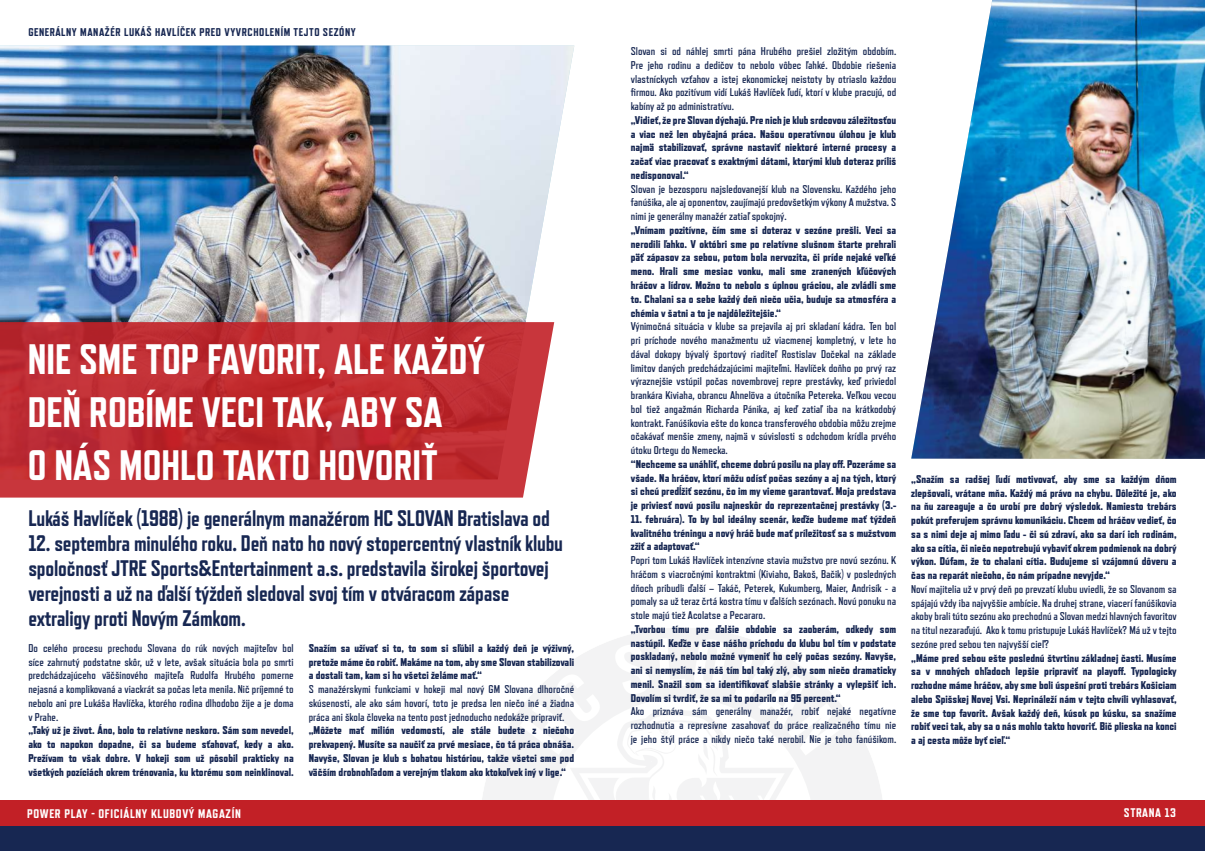
<style>
.page{position:relative;width:1205px;height:851px;background:#fff}
.page>*{position:absolute;margin:0;border:0;box-sizing:border-box;transform-origin:0 0}
.t1{font:800 42.5px/52.5px "Refrigerator Deluxe";color:#fff;scale:.95 1}
.t2{font:800 22.5px/25px "Refrigerator Deluxe";letter-spacing:-.01em;color:#172752;scale:.95 1}
.t3{font:800 12.5px "Refrigerator Deluxe";letter-spacing:.05em;color:#fff}
.t4{font:800 11.25px/13.8px "Refrigerator Deluxe";color:#172752;text-align:justify}
.t5{font:700 11.25px/13.8px "Refrigerator Deluxe";color:#172752;text-align:justify}
.t6{font:800 11.25px "Refrigerator Deluxe";letter-spacing:.05em;color:#172752}
</style>
<div class="page">
<svg style="left:482px;top:628px;width:400px;height:172px"></svg>
<svg style="left:490px;top:638px;width:384px;height:162px"></svg>
<img style="left:0;top:46px;width:574px;height:277px">
<svg style="left:0;top:322px;width:554px;height:175px;background:#c03237"></svg>
<img style="left:911px;top:0;width:294px;height:459px">
<div style="left:0;top:800px;width:1205px;height:26px;background:#c22026"></div>
<div style="left:0;top:826px;width:1205px;height:24px;background:#172752"></div>
<p class="t6" style="left:28px;top:25px;width:329px">GENERÁLNY MANAŽÉR LUKÁŠ HAVLÍČEK PRED VYVRCHOLENÍM TEJTO SEZÓNY</p>
<h1 class="t1" style="left:28px;top:333px;width:483px">NIE SME TOP FAVORIT, ALE KAŽDÝ<br>DEŇ ROBÍME VECI TAK, ABY SA<br>O NÁS MOHLO TAKTO HOVORIŤ</h1>
<h2 class="t2" style="left:28px;top:505px;width:550px">Lukáš Havlíček (1988) je generálnym manažérom HC SLOVAN Bratislava od</h2>
<p class="t2" style="left:28px;top:530px;width:564px">12. septembra minulého roku. Deň nato ho nový stopercentný vlastník klubu spoločnosť JTRE Sports&amp;Entertainment a.s. predstavila širokej športovej verejnosti a už na ďalší týždeň sledoval svoj tím v otváracom zápase extraligy proti Novým Zámkom.</p>
<p class="t5" style="left:28px;top:641px;width:267px">Do celého procesu prechodu Slovana do rúk nových majiteľov bol síce zahrnutý podstatne skôr, už v lete, avšak situácia bola po smrti predchádzajúceho väčšinového majiteľa Rudolfa Hrubého pomerne nejasná a komplikovaná a viackrát sa počas leta menila. Nič príjemné to nebolo ani pre Lukáša Havlíčka, ktorého rodina dlhodobo žije a je doma v Prahe.</p>
<p class="t4" style="left:28px;top:723px;width:267px">„Taký už je život. Áno, bolo to relatívne neskoro. Sám som nevedel, ako to napokon dopadne, či sa budeme sťahovať, kedy a ako.<br>Prežívam to však dobre. V hokeji som už pôsobil prakticky na všetkých pozíciách okrem trénovania, ku ktorému som neinklinoval.</p>
<p class="t4" style="left:309px;top:640px;width:267px">Snažím sa užívať si to, to som si sľúbil a každý deň je výživný, pretože máme čo robiť. Makáme na tom, aby sme Slovan stabilizovali a dostali tam, kam si ho všetci želáme mať.“</p>
<p class="t5" style="left:309px;top:682px;width:267px">S manažérskymi funkciami v hokeji mal nový GM Slovana dlhoročné skúsenosti, ale ako sám hovorí, toto je predsa len niečo iné a žiadna práca ani škola človeka na tento post jednoducho nedokáže pripraviť.</p>
<p class="t4" style="left:309px;top:723px;width:267px">„Môžete mať milión vedomostí, ale stále budete z niečoho prekvapený. Musíte sa naučiť za prvé mesiace, čo tá práca obnáša.<br>Navyše, Slovan je klub s bohatou históriou, takže všetci sme pod väčším drobnohľadom a verejným tlakom ako ktokoľvek iný v lige.“</p>
<p class="t5" style="left:631px;top:44px;width:267px">Slovan si od náhlej smrti pána Hrubého prešiel zložitým obdobím.<br>Pre jeho rodinu a dedičov to nebolo vôbec ľahké. Obdobie riešenia vlastníckych vzťahov a istej ekonomickej neistoty by otriaslo každou firmou. Ako pozitívum vidí Lukáš Havlíček ľudí, ktorí v klube pracujú, od kabíny až po administratívu.</p>
<p class="t4" style="left:631px;top:113px;width:267px">„Vidieť, že pre Slovan dýchajú. Pre nich je klub srdcovou záležitosťou a viac než len obyčajná práca. Našou operatívnou úlohou je klub najmä stabilizovať, správne nastaviť niektoré interné procesy a začať viac pracovať s exaktnými dátami, ktorými klub doteraz príliš nedisponoval.“</p>
<p class="t5" style="left:631px;top:182px;width:267px">Slovan je bezosporu najsledovanejší klub na Slovensku. Každého jeho fanúšika, ale aj oponentov, zaujímajú predovšetkým výkony A mužstva. S nimi je generálny manažér zatiaľ spokojný.</p>
<p class="t4" style="left:631px;top:223px;width:267px">„Vnímam pozitívne, čím sme si doteraz v sezóne prešli. Veci sa nerodili ľahko. V októbri sme po relatívne slušnom štarte prehrali päť zápasov za sebou, potom bola nervozita, či príde nejaké veľké meno. Hrali sme mesiac vonku, mali sme zranených kľúčových hráčov a lídrov. Možno to nebolo s úplnou gráciou, ale zvládli sme to. Chalani sa o sebe každý deň niečo učia, buduje sa atmosféra a chémia v šatni a to je najdôležitejšie.“</p>
<p class="t5" style="left:631px;top:319px;width:267px">Výnimočná situácia v klube sa prejavila aj pri skladaní kádra. Ten bol pri príchode nového manažmentu už viacmenej kompletný, v lete ho dával dokopy bývalý športový riaditeľ Rostislav Dočekal na základe limitov daných predchádzajúcimi majiteľmi. Havlíček doňho po prvý raz výraznejšie vstúpil počas novembrovej repre prestávky, keď priviedol brankára Kiviaha, obrancu Ahnelöva a útočníka Petereka. Veľkou vecou bol tiež angažmán Richarda Pánika, aj keď zatiaľ iba na krátkodobý kontrakt. Fanúšikovia ešte do konca transferového obdobia môžu zrejme očakávať menšie zmeny, najmä v súvislosti s odchodom krídla prvého útoku Ortegu do Nemecka.</p>
<p class="t4" style="left:631px;top:457px;width:267px">“Nechceme sa unáhliť, chceme dobrú posilu na play off. Pozeráme sa všade. Na hráčov, ktorí môžu odísť počas sezóny a aj na tých, ktorý si chcú predĺžiť sezónu, čo im my vieme garantovať. Moja predstava je priviesť novú posilu najneskôr do reprezentačnej prestávky (3.-</p>
<p class="t4" style="left:631px;top:512px;width:267px">11. februára). To by bol ideálny scenár, keďže budeme mať týždeň kvalitného tréningu a nový hráč bude mať príležitosť sa s mužstvom zžiť a adaptovať.“</p>
<p class="t5" style="left:631px;top:553px;width:267px">Popri tom Lukáš Havlíček intenzívne stavia mužstvo pre novú sezónu. K hráčom s viacročnými kontraktmi (Kiviaho, Bakoš, Bačik) v posledných dňoch pribudli ďalší – Takáč, Peterek, Kukumberg, Maier, Andrisík - a pomaly sa už teraz črtá kostra tímu v ďalších sezónach. Novú ponuku na stole majú tiež Acolatse a Pecararo.</p>
<p class="t4" style="left:631px;top:622px;width:267px">„Tvorbou tímu pre ďalšie obdobie sa zaoberám, odkedy som nastúpil. Keďže v čase nášho príchodu do klubu bol tím v podstate poskladaný, nebolo možné vymeniť ho celý počas sezóny. Navyše, ani si nemyslím, že náš tím bol taký zlý, aby som niečo dramaticky menil. Snažil som sa identifikovať slabšie stránky a vylepšiť ich.<br>Dovolím si tvrdiť, že sa mi to podarilo na 95 percent.“</p>
<p class="t5" style="left:631px;top:704px;width:267px">Ako priznáva sám generálny manažér, robiť nejaké negatívne rozhodnutia a represívne zasahovať do práce realizačného tímu nie je jeho štýl práce a nikdy niečo také nerobil. Nie je toho fanúšikom.</p>
<p class="t4" style="left:911px;top:472px;width:267px">„Snažím sa radšej ľudí motivovať, aby sme sa každým dňom zlepšovali, vrátane mňa. Každý má právo na chybu. Dôležité je, ako na ňu zareaguje a čo urobí pre dobrý výsledok. Namiesto trebárs pokút preferujem správnu komunikáciu. Chcem od hráčov vedieť, čo sa s nimi deje aj mimo ľadu - či sú zdraví, ako sa darí ich rodinám, ako sa cítia, či niečo nepotrebujú vybaviť okrem podmienok na dobrý výkon. Dúfam, že to chalani cítia. Budujeme si vzájomnú dôveru a čas na reparát niečoho, čo nám prípadne nevyjde.“</p>
<p class="t5" style="left:911px;top:582px;width:267px">Noví majitelia už v prvý deň po prevzatí klubu uviedli, že so Slovanom sa spájajú vždy iba najvyššie ambície. Na druhej strane, viacerí fanúšikovia akoby brali túto sezónu ako prechodnú a Slovan medzi hlavných favoritov na titul nezaraďujú. Ako k tomu pristupuje Lukáš Havlíček? Má už v tejto sezóne pred sebou ten najvyšší cieľ?</p>
<p class="t4" style="left:911px;top:650px;width:267px">„Máme pred sebou ešte poslednú štvrtinu základnej časti. Musíme sa v mnohých ohľadoch lepšie pripraviť na playoff. Typologicky rozhodne máme hráčov, aby sme boli úspešní proti trebárs Košiciam alebo Spišskej Novej Vsi. Neprináleží nám v tejto chvíli vyhlasovať, že sme top favorit. Avšak každý deň, kúsok po kúsku, sa snažíme robiť veci tak, aby sa o nás mohlo takto hovoriť. Bič plieska na konci a aj cesta môže byť cieľ.“</p>
<p class="t3" style="left:27px;top:806px;width:215px">POWER PLAY - OFICIÁLNY KLUBOVÝ MAGAZÍN</p>
<p class="t3" style="left:1124px;top:805px;width:54px">STRANA 13</p>
</div>
